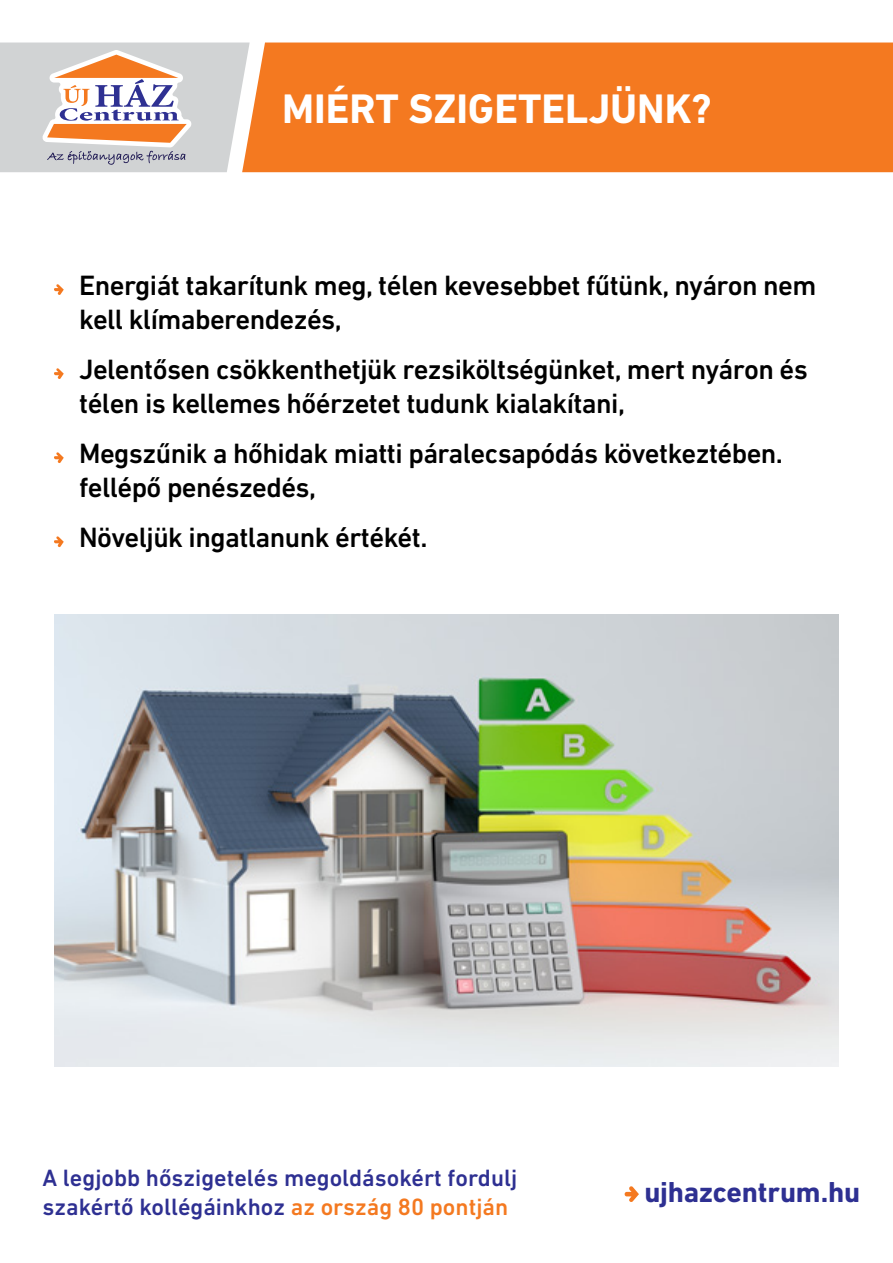
<style>
.page{position:relative;width:893px;height:1263px;background:#fff}
.page>*{position:absolute;margin:0;border:0;box-sizing:border-box;transform-origin:0 0}
.t1{font:700 42px "DIN Next LT Pro";color:#fff}
.t2{font:700 29.4px "DIN Next LT Pro";letter-spacing:-.01em;color:#2e3092}
.t3{font:500 28.35px/34px "DIN Next LT Pro";letter-spacing:-.02em;color:#000}
.t4{font:500 24px/28.8px "DIN Next LT Pro";color:#2e3092}
.s1{color:#f47920}
</style>
<div class="page">
<svg style="left:625px;top:1186px;width:14px;height:16px"></svg>
<div style="left:250px;top:43px;width:643px;height:129px;background:#f47920"></div>
<svg style="left:0;top:43px;width:250px;height:129px"></svg>
<svg style="left:54px;top:284px;width:10px;height:11px"></svg>
<svg style="left:54px;top:368px;width:10px;height:11px"></svg>
<svg style="left:54px;top:452px;width:10px;height:11px"></svg>
<svg style="left:54px;top:536px;width:10px;height:11px"></svg>
<img style="left:54px;top:614px;width:785px;height:452px">
<h1 class="t1" style="left:282px;top:84px;width:431px">MIÉRT SZIGETELJÜNK?</h1>
<p class="t3" style="left:79px;top:268px;width:739px">Energiát takarítunk meg, télen kevesebbet fűtünk, nyáron nem kell klímaberendezés,</p>
<p class="t3" style="left:79px;top:352px;width:730px">Jelentősen csökkenthetjük rezsiköltségünket, mert nyáron és télen is kellemes hőérzetet tudunk kialakítani,</p>
<p class="t3" style="left:79px;top:436px;width:705px">Megszűnik a hőhidak miatti páralecsapódás következtében. fellépő penészedés,</p>
<p class="t3" style="left:79px;top:520px;width:350px">Növeljük ingatlanunk értékét.</p>
<p class="t4" style="left:43px;top:1163px;width:476px">A legjobb hőszigetelés megoldásokért fordulj szakértő kollégáinkhoz <span class="s1">az ország 80 pontján</span></p>
<p class="t2" style="left:644px;top:1175px;width:217px">ujhazcentrum.hu</p>
</div>
